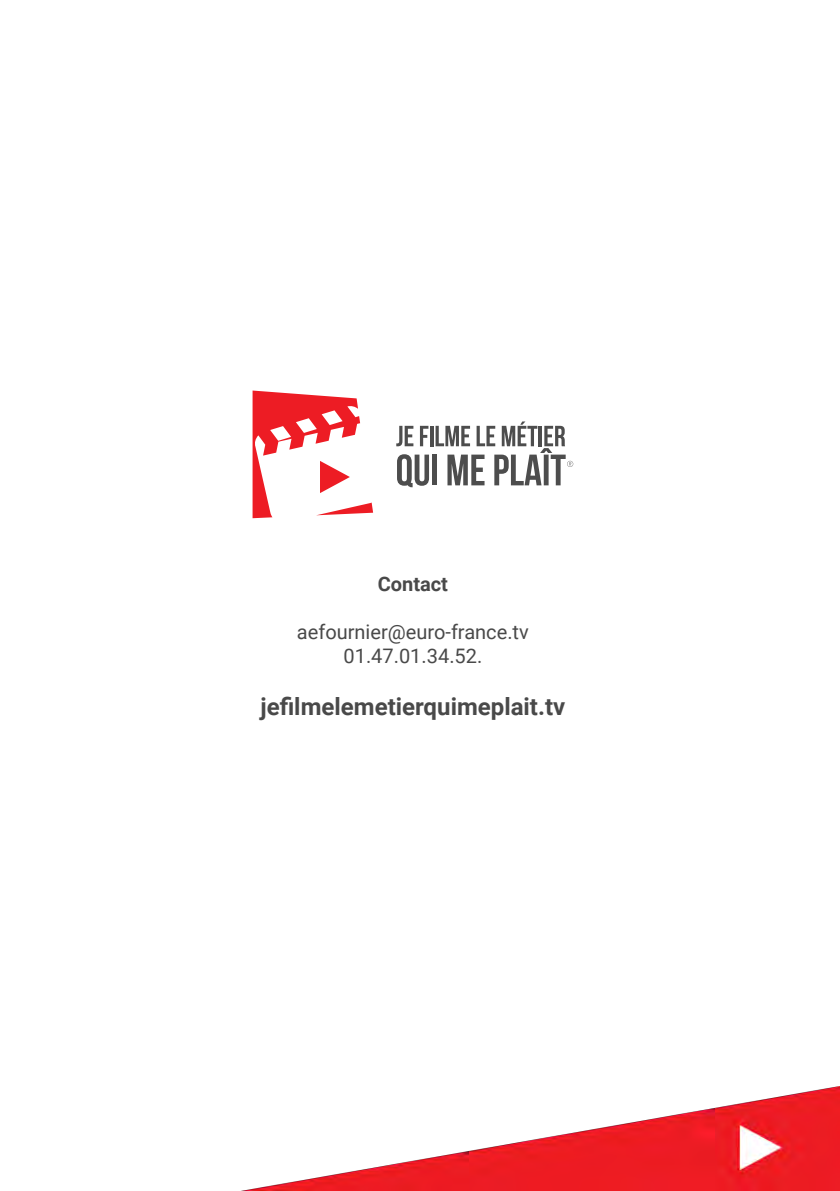
<style>
.page{position:relative;width:840px;height:1191px;background:#fff}
.page>*{position:absolute;margin:0;border:0;box-sizing:border-box;transform-origin:0 0}
.t1{font:700 24px "Roboto";color:#494949}
.t2{font:20px "Roboto";color:#494949}
.t3{font:700 20px "Roboto";color:#494949}
</style>
<div class="page">
<svg style="left:252px;top:390px;width:121px;height:128px"></svg>
<svg style="left:396px;top:426px;width:17px;height:20px"></svg>
<svg style="left:420px;top:426px;width:8px;height:20px"></svg>
<hr style="left:430px;top:426px;width:3px;height:20px;background:#4d4d4d">
<svg style="left:397px;top:454px;width:32px;height:33px"></svg>
<div style="left:432px;top:454px;width:5px;height:31px;background:#4d4d4d"></div>
<svg style="left:435px;top:421px;width:138px;height:64px"></svg>
<img style="left:241px;top:1086px;width:598px;height:105px">
<p class="t3" style="left:377px;top:569px;width:72px">Contact</p>
<p class="t2" style="left:297px;top:617px;width:233px">aefournier@euro-france.tv</p>
<p class="t2" style="left:343px;top:641px;width:140px">01.47.01.34.52.</p>
<p class="t1" style="left:260px;top:690px;width:306px">jefilmelemetierquimeplait.tv</p>
</div>
